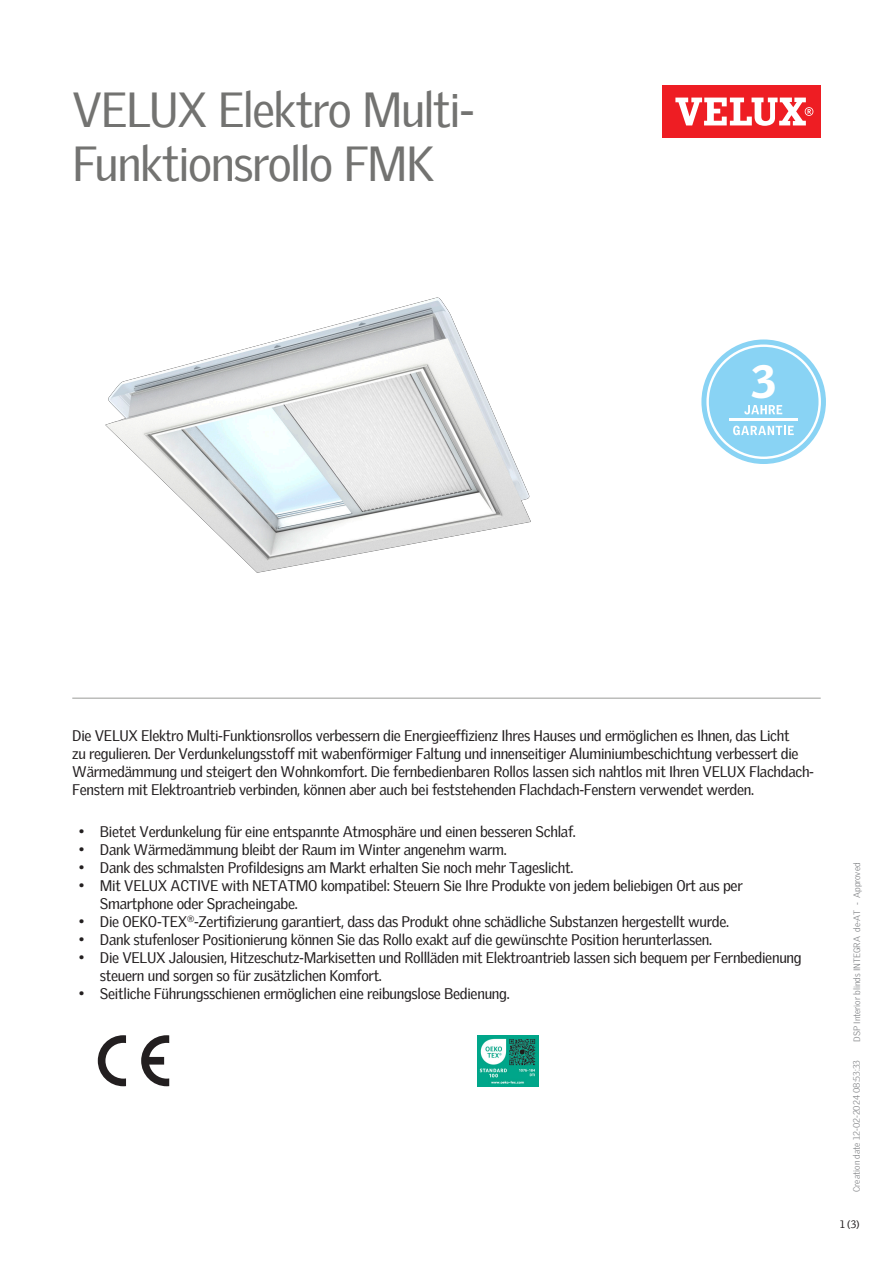
<style>
.page{position:relative;width:893px;height:1263px;background:#fff}
.page>*{position:absolute;margin:0;border:0;box-sizing:border-box;transform-origin:0 0}
.Headline{font:48px/54px "Velux Gothic";letter-spacing:-.03em;color:#737371}
.t1{font:900 45.3px "Velux Gothic";color:#fff}
.Body_Regular{font:15px/18px "Velux Gothic";letter-spacing:-.02em;color:#231f20}
.t2{font:10.5px "Velux Gothic";color:#231f20}
.t3{font:300 9px "Velux Gothic";color:#7c7e81}
</style>
<div class="page">
<div style="left:662px;top:85px;width:159px;height:53px;background:#ee1d23"></div>
<svg style="left:675px;top:98px;width:138px;height:28px"></svg>
<hr style="left:72px;top:697px;width:749px;height:2px;background:#bcbdbb">
<svg style="left:141px;top:1035px;width:28px;height:51px"></svg>
<svg style="left:98px;top:1035px;width:28px;height:51px"></svg>
<img style="left:477px;top:1035px;width:61px;height:51px">
<img style="left:105px;top:297px;width:426px;height:276px">
<svg style="left:701px;top:339px;width:125px;height:125px"></svg>
<p class="Headline" style="left:72px;top:79px;width:404px">VELUX Elektro Multi-<br>Funktionsrollo FMK</p>
<p class="t1" style="left:751px;top:353px;width:26px">3</p>
<p class="Body_Regular" style="left:72px;top:725px;width:743px">Die VELUX Elektro Multi-Funktionsrollos verbessern die Energieeffizienz Ihres Hauses und ermöglichen es Ihnen, das Licht<br>zu regulieren. Der Verdunkelungsstoff mit wabenförmiger Faltung und innenseitiger Aluminiumbeschichtung verbessert die Wärmedämmung und steigert den Wohnkomfort. Die fernbedienbaren Rollos lassen sich nahtlos mit Ihren VELUX Flachdach-Fenstern mit Elektroantrieb verbinden, können aber auch bei feststehenden Flachdach-Fenstern verwendet werden.</p>
<p class="Body_Regular" style="left:79px;top:821px;width:499px">• Bietet Verdunkelung für eine entspannte Atmosphäre und einen besseren Schlaf.</p>
<p class="Body_Regular" style="left:79px;top:839px;width:429px">• Dank Wärmedämmung bleibt der Raum im Winter angenehm warm.</p>
<p class="Body_Regular" style="left:79px;top:857px;width:496px">• Dank des schmalsten Profildesigns am Markt erhalten Sie noch mehr Tageslicht.</p>
<p class="Body_Regular" style="left:100px;top:875px;width:644px;text-indent:-21px">• Mit VELUX ACTIVE with NETATMO kompatibel: Steuern Sie Ihre Produkte von jedem beliebigen Ort aus per<br>Smartphone oder Spracheingabe.</p>
<p class="Body_Regular" style="left:79px;top:911px;width:652px">• Die OEKO-TEX<sup>®</sup>-Zertifizierung garantiert, dass das Produkt ohne schädliche Substanzen hergestellt wurde.</p>
<p class="Body_Regular" style="left:79px;top:929px;width:635px">• Dank stufenloser Positionierung können Sie das Rollo exakt auf die gewünschte Position herunterlassen.</p>
<p class="Body_Regular" style="left:100px;top:947px;width:703px;text-indent:-21px">• Die VELUX Jalousien, Hitzeschutz-Markisetten und Rollläden mit Elektroantrieb lassen sich bequem per Fernbedienung steuern und sorgen so für zusätzlichen Komfort.</p>
<p class="Body_Regular" style="left:79px;top:983px;width:433px">• Seitliche Führungsschienen ermöglichen eine reibungslose Bedienung.</p>
<p class="t3" style="left:850px;top:1042px;width:181px;rotate:-90deg">DSP Interior blinds INTEGRA de-AT - Approved</p>
<p class="t3" style="left:850px;top:1192px;width:133px;rotate:-90deg">Creation date 12-02-2024 08:53:33</p>
<p class="t2" style="left:840px;top:1216px;width:21px">1 (3)</p>
</div>
